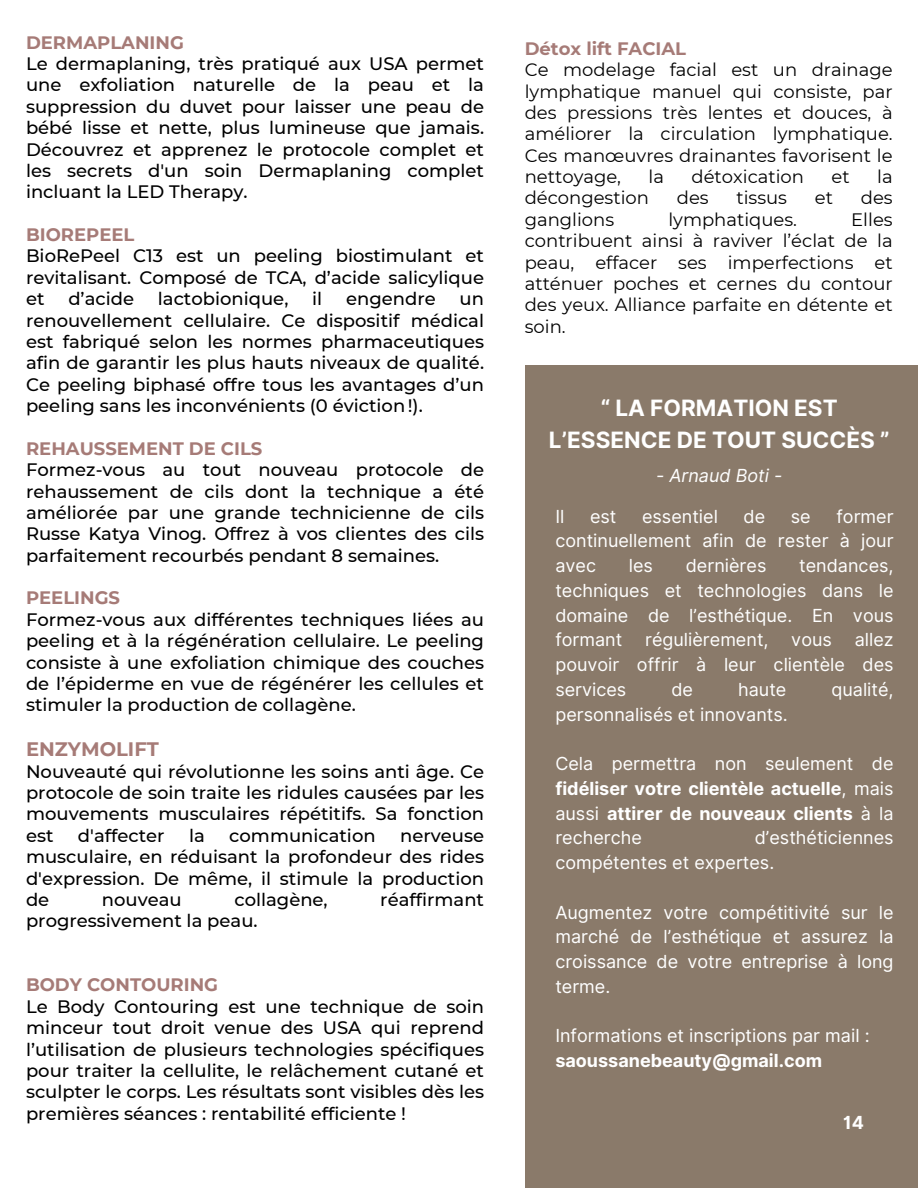
<style>
.page{position:relative;width:918px;height:1188px;background:#fff}
.page>*{position:absolute;margin:0;border:0;box-sizing:border-box;transform-origin:0 0}
.t1{font:700 22.5px/31.5px "Inter";color:#fff;text-align:center}
.t2{font:700 19.5px "Montserrat";color:#a67b77}
.t3{font:500 18px/21.3px "Montserrat";color:#000}
.t4{font:18px/24.8px "Inter";color:#fff;text-align:justify}
.t5{font:18px/21.3px "Montserrat";color:#000;text-align:justify}
.t6{font:700 18px/24.8px "Inter";color:#fff;text-align:justify}
.t7{font:700 18px "Montserrat";color:#a67b77}
.t8{font:italic 18px "Inter";color:#fff}
.s1{font-weight:700;color:#a67b77}
.s2{font-weight:400}
</style>
<div class="page">
<div style="left:525px;top:365px;width:393px;height:823px;background:#8a7a6a"></div>
<h2 class="t3" style="left:26px;top:32px;width:460px"><span class="s1">DERMAPLANING<br></span>Le dermaplaning, très pratiqué aux USA permet une exfoliation naturelle de la peau et la suppression du duvet pour laisser une peau de bébé lisse et nette, plus lumineuse que jamais.<br>Découvrez et apprenez le protocole complet et les secrets d'un soin Dermaplaning complet incluant la LED Therapy.</h2>
<h2 class="t3" style="left:26px;top:224px;width:460px"><span class="s1">BIOREPEEL<br></span>BioRePeel C13 est un peeling biostimulant et revitalisant. Composé de TCA, d’acide salicylique et</h2>
<h2 class="t3" style="left:68px;top:288px;width:67px">d’acide</h2>
<h2 class="t3" style="left:158px;top:288px;width:132px">lactobionique,</h2>
<h2 class="t3" style="left:312px;top:288px;width:12px">il</h2>
<h2 class="t3" style="left:346px;top:288px;width:91px">engendre</h2>
<h2 class="t3" style="left:26px;top:288px;width:460px;text-align:justify;text-indent:434px">un renouvellement cellulaire. Ce dispositif médical est fabriqué selon les normes pharmaceutiques afin de garantir les plus hauts niveaux de qualité.<br>Ce peeling biphasé offre tous les avantages d’un peeling sans les inconvénients (0 éviction!).</h2>
<h2 class="t3" style="left:26px;top:438px;width:460px"><span class="s1">REHAUSSEMENT DE CILS<br></span>Formez-vous au tout nouveau protocole de rehaussement de cils dont la technique a été améliorée par une grande technicienne de cils Russe Katya Vinog. Offrez à vos clientes des cils parfaitement recourbés pendant 8 semaines.</h2>
<h2 class="t3" style="left:26px;top:587px;width:460px"><span class="s1">PEELINGS<br></span>Formez-vous aux différentes techniques liées au peeling et à la régénération cellulaire. Le peeling consiste à une exfoliation chimique des couches de l’épiderme en vue de régénérer les cellules et stimuler la production de collagène.</h2>
<p class="t2" style="left:26px;top:737px;width:134px">ENZYMOLIFT</p>
<p class="t3" style="left:26px;top:761px;width:460px;text-align:justify">Nouveauté qui révolutionne les soins anti âge. Ce protocole de soin traite les ridules causées par les mouvements musculaires répétitifs. Sa fonction est</p>
<p class="t3" style="left:78px;top:825px;width:88px">d'affecter</p>
<p class="t3" style="left:189px;top:825px;width:17px">la</p>
<p class="t3" style="left:229px;top:825px;width:148px">communication</p>
<p class="t3" style="left:26px;top:825px;width:460px;text-align:justify;text-indent:374px">nerveuse musculaire, en réduisant la profondeur des rides d'expression. De même, il stimule la production de</p>
<p class="t3" style="left:102px;top:889px;width:81px">nouveau</p>
<p class="t3" style="left:234px;top:889px;width:95px">collagène,</p>
<p class="t3" style="left:380px;top:889px;width:105px">réaffirmant</p>
<p class="t3" style="left:26px;top:910px;width:233px">progressivement la peau.</p>
<p class="t3" style="left:26px;top:974px;width:460px"><span class="s1">BODY CONTOURING<br></span>Le Body Contouring est une technique de soin minceur tout droit venue des USA qui reprend l’utilisation de plusieurs technologies spécifiques pour traiter la cellulite, le relâchement cutané et sculpter le corps. Les résultats sont visibles dès les premières séances : rentabilité efficiente !</p>
<h1 class="t7" style="left:525px;top:37px;width:163px">Détox lift FACIAL</h1>
<p class="t5" style="left:525px;top:59px;width:369px">Ce modelage facial est un drainage lymphatique manuel qui consiste, par des pressions très lentes et douces, à améliorer la circulation lymphatique.<br>Ces manœuvres drainantes favorisent le nettoyage,</p>
<p class="t5" style="left:649px;top:166px;width:17px">la</p>
<p class="t5" style="left:692px;top:166px;width:114px">détoxication</p>
<p class="t5" style="left:832px;top:166px;width:20px">et</p>
<p class="t5" style="left:877px;top:166px;width:17px">la</p>
<p class="t5" style="left:525px;top:187px;width:126px">décongestion</p>
<p class="t5" style="left:677px;top:187px;width:33px">des</p>
<p class="t5" style="left:736px;top:187px;width:52px">tissus</p>
<p class="t5" style="left:815px;top:187px;width:20px">et</p>
<p class="t5" style="left:861px;top:187px;width:33px">des</p>
<p class="t5" style="left:525px;top:209px;width:91px">ganglions</p>
<p class="t5" style="left:668px;top:209px;width:130px">lymphatiques.</p>
<p class="t5" style="left:525px;top:209px;width:369px;text-indent:327px">Elles contribuent ainsi à raviver l’éclat de la peau, effacer ses imperfections et atténuer poches et cernes du contour des yeux. Alliance parfaite en détente et soin.</p>
<h2 class="t1" style="left:549px;top:392px;width:342px">“ LA FORMATION EST<br>L’ESSENCE DE TOUT SUCCÈS ”</h2>
<p class="t8" style="left:656px;top:464px;width:128px">- Arnaud Boti -</p>
<p class="t4" style="left:555px;top:504px;width:340px;text-indent:281px">former continuellement afin de rester à jour avec</p>
<p class="t4" style="left:555px;top:504px;width:11px">Il</p>
<p class="t4" style="left:590px;top:504px;width:28px">est</p>
<p class="t4" style="left:642px;top:504px;width:77px">essentiel</p>
<p class="t4" style="left:744px;top:504px;width:23px">de</p>
<p class="t4" style="left:791px;top:504px;width:21px">se</p>
<p class="t4" style="left:629px;top:553px;width:26px">les</p>
<p class="t4" style="left:686px;top:553px;width:82px">dernières</p>
<p class="t4" style="left:555px;top:553px;width:340px;text-indent:244px">tendances, techniques et technologies dans le domaine de l’esthétique. En vous formant</p>
<p class="t4" style="left:645px;top:627px;width:125px">régulièrement,</p>
<p class="t4" style="left:791px;top:627px;width:42px">vous</p>
<p class="t4" style="left:555px;top:627px;width:340px;text-indent:299px">allez pouvoir offrir à leur clientèle des services</p>
<p class="t4" style="left:671px;top:677px;width:23px">de</p>
<p class="t4" style="left:738px;top:677px;width:50px">haute</p>
<p class="t4" style="left:831px;top:677px;width:64px">qualité,</p>
<p class="t4" style="left:555px;top:702px;width:234px">personnalisés et innovants.</p>
<p class="t6" style="left:555px;top:751px;width:340px"><span class="s2">Cela permettra non seulement de </span>fidéliser votre clientèle actuelle<span class="s2">, mais aussi</span> attirer de nouveaux clients <span class="s2">à la recherche</span></p>
<p class="t4" style="left:555px;top:825px;width:340px;text-indent:199px">d’esthéticiennes compétentes et expertes.</p>
<p class="t4" style="left:555px;top:900px;width:340px">Augmentez votre compétitivité sur le marché de l’esthétique et assurez la croissance de votre entreprise à long terme.</p>
<p class="t4" style="left:555px;top:1023px;width:316px">Informations et inscriptions par mail :</p>
<p class="t6" style="left:555px;top:1048px;width:268px">saoussanebeauty@gmail.com</p>
<h2 class="t6" style="left:843px;top:1110px;width:22px">14</h2>
</div>
